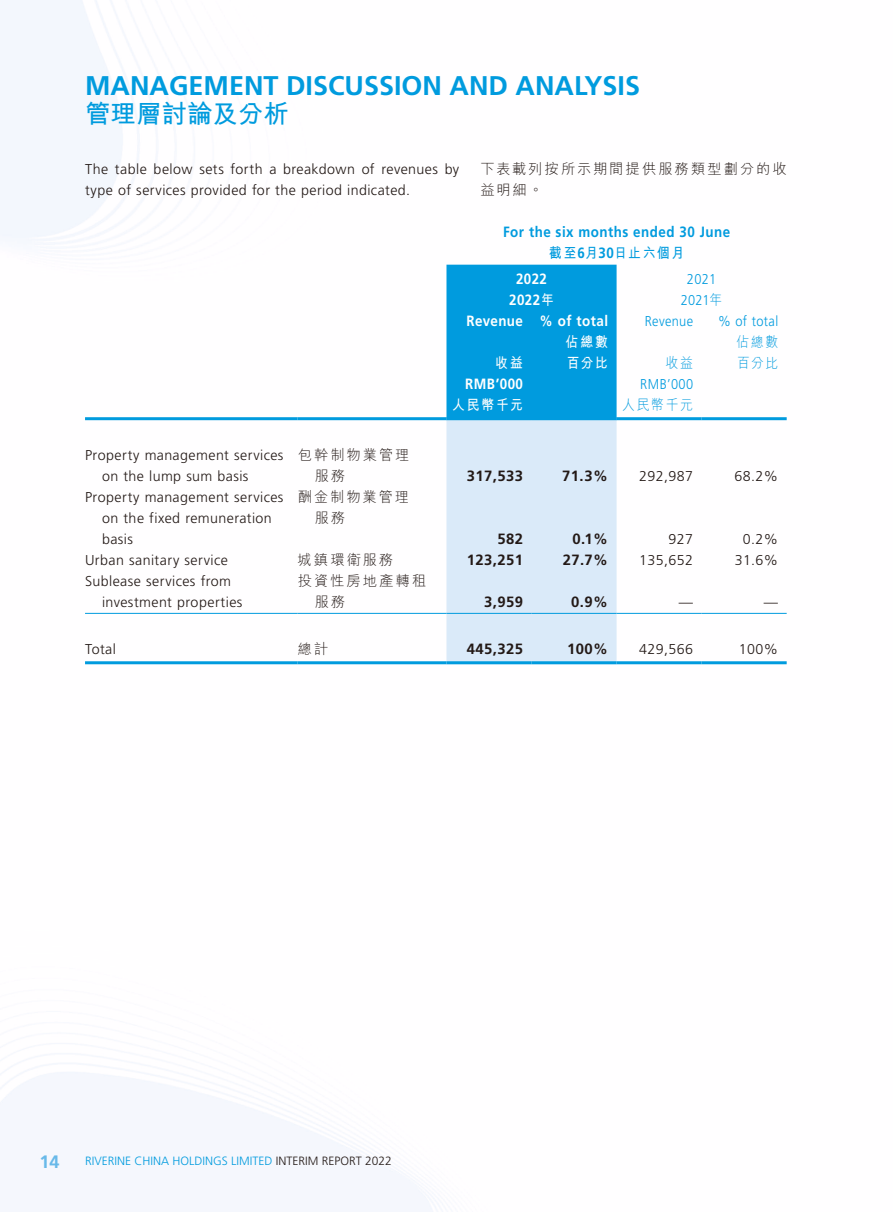
<style>
.page{position:relative;width:893px;height:1212px;background:#fff}
.page>*{position:absolute;margin:0;border:0;box-sizing:border-box;transform-origin:0 0}
.t1{font:700 27px "Frutiger LT Std";color:#009bde}
.t2{font:700 25.5px "M Hei HK";color:#009bde}
.t3{font:700 18px "Frutiger LT Std";color:#68b9e9}
.t4{font:700 14.85px "Frutiger LT Std";letter-spacing:.03em;color:#231916}
.t5{font:700 14.85px "Frutiger LT Std";letter-spacing:.03em;color:#fff;scale:.9 1}
.t6{font:700 14.85px "Frutiger LT Std";letter-spacing:.035em;color:#009bde;scale:.9 1}
.t7{font:300 14.25px/21px "Frutiger LT Std";letter-spacing:.03em;color:#231916}
.t8{font:300 14.25px/21px "M Hei HK";letter-spacing:.14em;color:#231916}
.t9{font:300 14.25px "Frutiger LT Std";letter-spacing:.03em;color:#009bde;scale:.9 1}
.t10{font:700 14.25px/21px "M Hei HK";letter-spacing:.14em;color:#fff;scale:.9 1}
.t11{font:300 14.25px/21px "M Hei HK";letter-spacing:.13em;color:#009bde;scale:.9 1}
.t12{font:700 14.25px "M Hei HK";letter-spacing:.13em;color:#009bde;scale:.9 1}
.t13{font:300 12px "Frutiger LT Std";color:#009bde}
.s1{font-family:"Frutiger LT Std";font-size:14.85px}
.s2{font-family:"M Hei HK";font-size:14.25px}
.s3{font-family:"M Hei HK"}
.s4{color:#231916}
</style>
<div class="page">
<svg style="left:446px;top:265px;width:171px;height:396px;background:#85cbee"></svg>
<hr style="left:85px;top:417px;width:213px;height:3px;background:#009bde">
<hr style="left:298px;top:417px;width:148px;height:3px;background:#009bde">
<hr style="left:446px;top:417px;width:85px;height:3px;background:#009bde">
<hr style="left:531px;top:417px;width:86px;height:3px;background:#009bde">
<hr style="left:617px;top:417px;width:85px;height:3px;background:#009bde">
<hr style="left:702px;top:417px;width:85px;height:3px;background:#009bde">
<hr style="left:85px;top:613px;width:213px;height:1px;background:#009bde">
<hr style="left:298px;top:613px;width:148px;height:1px;background:#009bde">
<hr style="left:446px;top:613px;width:85px;height:1px;background:#009bde">
<hr style="left:531px;top:613px;width:86px;height:1px;background:#009bde">
<hr style="left:617px;top:613px;width:85px;height:1px;background:#009bde">
<hr style="left:702px;top:613px;width:85px;height:1px;background:#009bde">
<hr style="left:85px;top:661px;width:213px;height:3px;background:#009bde">
<hr style="left:298px;top:661px;width:148px;height:3px;background:#009bde">
<hr style="left:446px;top:661px;width:85px;height:3px;background:#009bde">
<hr style="left:531px;top:661px;width:86px;height:3px;background:#009bde">
<hr style="left:617px;top:661px;width:85px;height:3px;background:#009bde">
<hr style="left:702px;top:661px;width:85px;height:3px;background:#009bde">
<h1 class="t1" style="left:85px;top:69px;width:557px">MANAGEMENT DISCUSSION AND ANALYSIS</h1>
<h2 class="t2" style="left:85px;top:95px;width:205px">管理層討論及分析</h2>
<p class="t7" style="left:85px;top:159px;width:376px">The table below sets forth a breakdown of revenues by type of services provided for the period indicated.</p>
<p class="t8" style="left:480px;top:158px;width:308px">下表載列按所示期間提供服務類型劃分的收益明細。</p>
<p class="t6" style="left:503px;top:223px;width:254px">For the six months ended 30 June</p>
<p class="t12" style="left:549px;top:243px;width:152px">截至<span class="s1">6</span>月<span class="s1">30</span>日止六個月</p>
<p class="t5" style="left:516px;top:270px;width:36px">2022</p>
<p class="t9" style="left:687px;top:271px;width:34px">2021</p>
<p class="t5" style="left:509px;top:291px;width:51px">2022<span class="s2">年</span></p>
<p class="t9" style="left:681px;top:292px;width:47px">2021<span class="s3">年</span></p>
<p class="t5" style="left:466px;top:312px;width:159px">Revenue % of total</p>
<p class="t9" style="left:645px;top:313px;width:55px">Revenue</p>
<p class="t9" style="left:718px;top:313px;width:68px">% of total</p>
<p class="t10" style="left:495px;top:351px;width:32px">收益</p>
<p class="t11" style="left:736px;top:331px;width:48px">佔總數百分比</p>
<p class="t10" style="left:566px;top:330px;width:49px">佔總數百分比</p>
<p class="t11" style="left:665px;top:352px;width:32px">收益</p>
<p class="t7" style="left:102px;top:445px;width:183px;text-indent:-17px">Property management services on the lump sum basis</p>
<p class="t8" style="left:315px;top:444px;width:96px;text-indent:-17px">包幹制物業管理服務</p>
<p class="t7" style="left:102px;top:487px;width:183px;text-indent:-17px">Property management services on the fixed remuneration basis</p>
<p class="t8" style="left:315px;top:486px;width:96px;text-indent:-17px">酬金制物業管理服務</p>
<p class="t5" style="left:465px;top:375px;width:66px">RMB’000</p>
<p class="t9" style="left:640px;top:376px;width:60px">RMB’000</p>
<p class="t10" style="left:452px;top:393px;width:80px">人民幣千元</p>
<p class="t11" style="left:622px;top:394px;width:80px">人民幣千元</p>
<p class="t4" style="left:467px;top:467px;width:58px">317,533</p>
<p class="t4" style="left:562px;top:467px;width:47px">71.3%</p>
<p class="t7" style="left:639px;top:466px;width:55px">292,987</p>
<p class="t7" style="left:734px;top:466px;width:45px">68.2%</p>
<p class="t4" style="left:497px;top:530px;width:27px">582</p>
<p class="t4" style="left:572px;top:530px;width:37px">0.1%</p>
<p class="t7" style="left:669px;top:529px;width:26px">927</p>
<p class="t7" style="left:743px;top:529px;width:37px">0.2%</p>
<p class="t7" style="left:85px;top:550px;width:144px">Urban sanitary service</p>
<p class="t8" style="left:298px;top:549px;width:97px">城鎮環衛服務</p>
<p class="t4" style="left:467px;top:551px;width:58px">123,251</p>
<p class="t4" style="left:563px;top:551px;width:47px">27.7%</p>
<p class="t7" style="left:639px;top:550px;width:55px">135,652</p>
<p class="t7" style="left:735px;top:550px;width:45px">31.6%</p>
<p class="t7" style="left:102px;top:571px;width:142px;text-indent:-17px">Sublease services from investment properties</p>
<p class="t8" style="left:315px;top:570px;width:113px;text-indent:-17px">投資性房地產轉租服務</p>
<p class="t4" style="left:484px;top:593px;width:40px">3,959</p>
<p class="t4" style="left:571px;top:593px;width:38px">0.9%</p>
<p class="t7" style="left:679px;top:592px;width:16px">—</p>
<p class="t7" style="left:764px;top:592px;width:16px">—</p>
<p class="t7" style="left:85px;top:639px;width:32px">Total</p>
<p class="t8" style="left:298px;top:638px;width:32px">總計</p>
<p class="t4" style="left:467px;top:640px;width:58px">445,325</p>
<p class="t4" style="left:567px;top:640px;width:42px">100%</p>
<p class="t7" style="left:639px;top:639px;width:55px">429,566</p>
<p class="t7" style="left:739px;top:639px;width:41px">100%</p>
<p class="t3" style="left:39px;top:1151px;width:22px">14</p>
<p class="t13" style="left:85px;top:1154px;width:308px">RIVERINE CHINA HOLDINGS LIMITED <span class="s4">INTERIM REPORT 2022</span></p>
</div>
